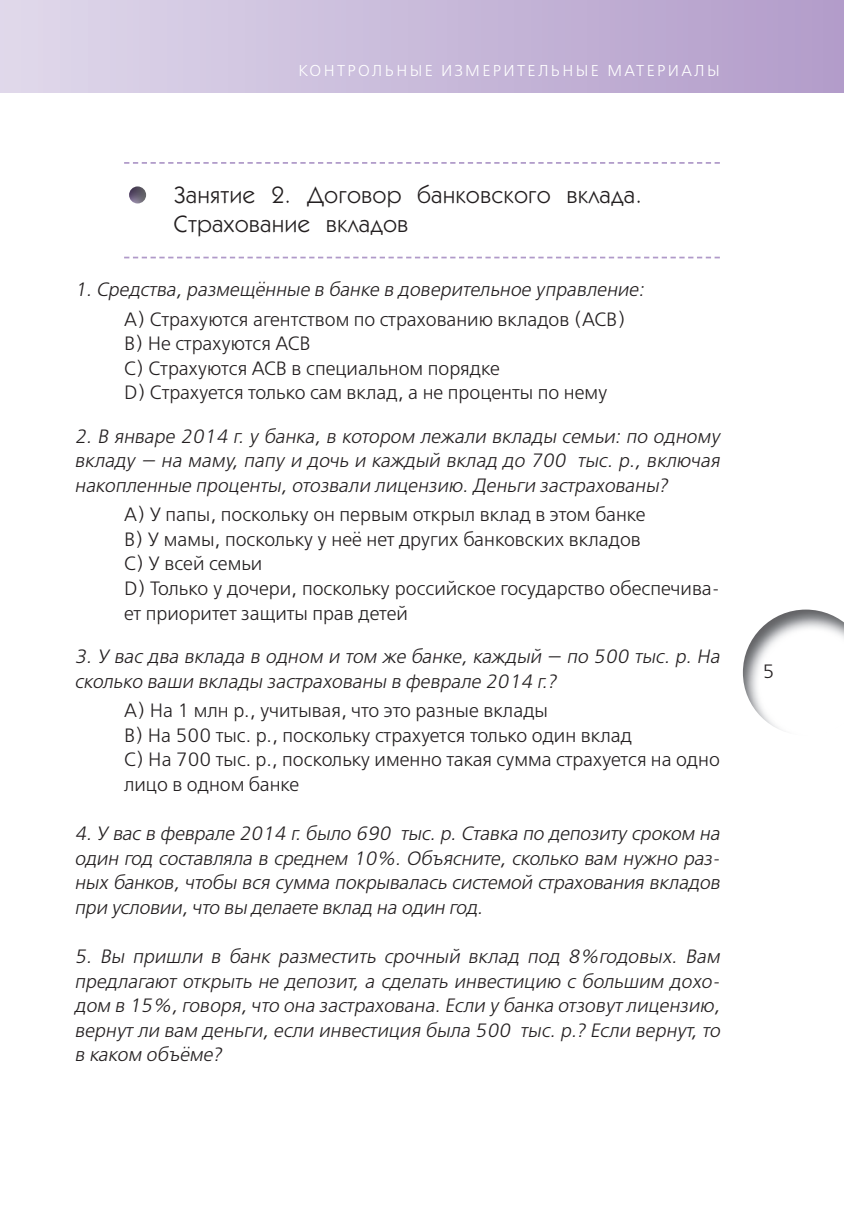
<style>
.page{position:relative;width:844px;height:1216px;background:#fff}
.page>*{position:absolute;margin:0;border:0;box-sizing:border-box;transform-origin:0 0}
.t1{font:23.62px/28.3px "Kabel C";letter-spacing:.03em;color:#231f20}
.t2{font:italic 19.25px/24.5px "Free Set C";color:#231f20}
.t3{font:19.25px/24.5px "Free Set C";color:#231f20}
.t4{font:15.75px "Free Set C";letter-spacing:.15em;color:#fff}
</style>
<div class="page">
<div style="left:0;top:1px;width:843px;height:91px;background:linear-gradient(to right,#e0d9eb,#b29cca)"></div>
<img style="left:742px;top:609px;width:101px;height:121px">
<svg style="left:124px;top:162px;width:595px;height:2px"></svg>
<svg style="left:124px;top:257px;width:595px;height:1px"></svg>
<img style="left:129px;top:186px;width:17px;height:17px;border-radius:50%">
<p class="t4" style="left:298px;top:62px;width:423px">КОНТРОЛЬНЫЕ ИЗМЕРИТЕЛЬНЫЕ МАТЕРИАЛЫ</p>
<p class="t1" style="left:174px;top:181px;width:469px">Занятие 2. Договор банковского вклада.<br>Страхование вкладов</p>
<p class="t2" style="left:74px;top:277px;width:573px">1. Средства, размещённые в банке в доверительное управление:</p>
<p class="t3" style="left:124px;top:306px;width:503px">A) Страхуются агентством по страхованию вкладов (АСВ)<br>B) Не страхуются АСВ<br>C) Страхуются АСВ в специальном порядке<br>D) Страхуется только сам вклад, а не проценты по нему</p>
<p class="t2" style="left:74px;top:424px;width:649px">2. В январе 2014 г. у банка, в котором лежали вклады семьи: по одному вкладу — на маму, папу и дочь и каждый вклад до 700 тыс. р., включая накопленные проценты, отозвали лицензию. Деньги застрахованы?</p>
<p class="t3" style="left:124px;top:502px;width:597px">A) У папы, поскольку он первым открыл вклад в этом банке<br>B) У мамы, поскольку у неё нет других банковских вкладов<br>C) У всей семьи<br>D) Только у дочери, поскольку российское государство обеспечива&shy;ет приоритет защиты прав детей</p>
<p class="t2" style="left:74px;top:644px;width:649px">3. У вас два вклада в одном и том же банке, каждый — по 500 тыс. р. На сколько ваши вклады застрахованы в феврале 2014 г.?</p>
<p class="t3" style="left:124px;top:698px;width:597px">A) На 1 млн р., учитывая, что это разные вклады<br>B) На 500 тыс. р., поскольку страхуется только один вклад<br>C) На 700 тыс. р., поскольку именно такая сумма страхуется на одно лицо в одном банке</p>
<p class="t2" style="left:74px;top:821px;width:649px;text-align:justify">4. У вас в феврале 2014 г. было 690 тыс. р. Ставка по депозиту сроком на один год составляла в среднем 10%. Объясните, сколько вам нужно раз&shy;ных банков, чтобы вся сумма покрывалась системой страхования вкладов при условии, что вы делаете вклад на один год.</p>
<p class="t2" style="left:74px;top:944px;width:649px;text-align:justify">5. Вы пришли в банк разместить срочный вклад под 8%годовых. Вам предлагают открыть не депозит, а сделать инвестицию с большим дохо&shy;дом в 15%, говоря, что она застрахована. Если у банка отзовут лицензию, вернут ли вам деньги, если инвестиция была 500 тыс. р.? Если вернут, то в каком объёме?</p>
<p class="t3" style="left:762px;top:658px;width:13px">5</p>
</div>
